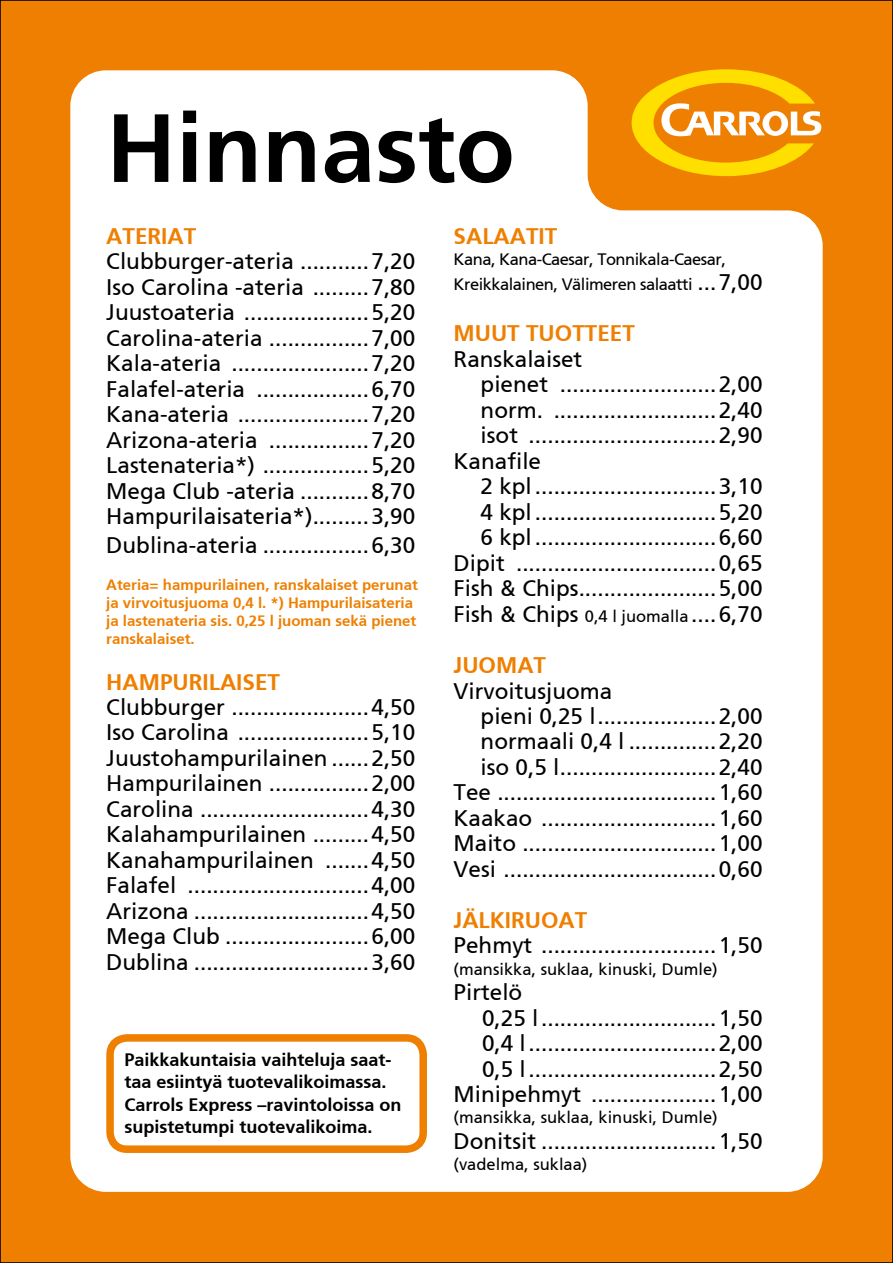
<style>
.page{position:relative;width:893px;height:1263px;background:#ee7f00}
.page>*{position:absolute;margin:0;border:0;box-sizing:border-box;transform-origin:0 0}
.t1{font:700 96.75px "Fruti Bo";color:#000}
.t2{font:22.5px/25.5px "Fruti Ro Roman";color:#000;text-align:justify}
.t3{font:700 22.5px "Fruti Bo";color:#ee7f00}
.t4{font:700 18px/22.5px "Fruti Bo";color:#000}
.t5{font:16.5px "Fruti Ro Roman";color:#000}
.t6{font:16.5px/25.5px "Fruti Ro Roman";letter-spacing:-.03em;color:#000}
.t7{font:700 15px/18px "Fruti Bo";color:#ee7f00}
.s1{font-size:22.5px}
.s2{font-size:16.5px}
</style>
<div class="page">
<div style="left:70px;top:70px;width:753px;height:1122px;background:#fff"></div>
<div style="left:624px;top:62px;width:204px;height:121px;background:#ee7f00;border-radius:50%"></div>
<svg style="left:632px;top:69px;width:189px;height:107px"></svg>
<div style="left:769px;top:116px;width:12px;height:15px;background:#ee7f00;border-radius:50%"></div>
<div style="left:106px;top:1034px;width:321px;height:119px;border:8px solid #ee7f00;border-radius:17px"></div>
<h1 class="t1" style="left:106px;top:91px;width:410px">Hinnasto</h1>
<p class="t3" style="left:106px;top:223px;width:92px">ATERIAT</p>
<p class="t2" style="left:106px;top:249px;width:310px">Clubburger-ateria ...........7,20<br>Iso Carolina -ateria .........7,80<br>Juustoateria ....................5,20<br>Carolina-ateria ................7,00<br>Kala-ateria ......................7,20<br>Falafel-ateria ..................6,70<br>Kana-ateria .....................7,20<br>Arizona-ateria ................7,20<br>Lastenateria*) .................5,20<br>Mega Club -ateria ...........8,70<br>Hampurilaisateria*).........3,90</p>
<p class="t2" style="left:106px;top:532px;width:310px">Dublina-ateria .................6,30</p>
<p class="t7" style="left:106px;top:576px;width:313px">Ateria= hampurilainen, ranskalaiset perunat ja virvoitusjuoma 0,4 l. *) Hampurilaisateria ja lastenateria sis. 0,25 l juoman sekä pienet ranskalaiset.</p>
<p class="t3" style="left:106px;top:668px;width:175px">HAMPURILAISET</p>
<p class="t2" style="left:106px;top:694px;width:310px">Clubburger ......................4,50<br>Iso Carolina .....................5,10<br>Juustohampurilainen ......2,50<br>Hampurilainen ................2,00<br>Carolina ...........................4,30<br>Kalahampurilainen .........4,50<br>Kanahampurilainen .......4,50<br>Falafel .............................4,00<br>Arizona ............................4,50<br>Mega Club .......................6,00<br>Dublina ............................3,60</p>
<p class="t4" style="left:124px;top:1048px;width:279px">Paikkakuntaisia vaihteluja saat&shy;taa esiintyä tuotevalikoimassa.<br>Carrols Express –ravintoloissa on supistetumpi tuotevalikoima.</p>
<p class="t3" style="left:454px;top:223px;width:105px">SALAATIT</p>
<p class="t6" style="left:454px;top:247px;width:310px">Kana, Kana-Caesar, Tonnikala-Caesar,<br>Kreikkalainen, Välimeren salaatti <span class="s1">...7,00</span></p>
<p class="t3" style="left:454px;top:320px;width:183px">MUUT TUOTTEET</p>
<p class="t2" style="left:454px;top:346px;width:130px">Ranskalaiset</p>
<p class="t2" style="left:481px;top:372px;width:283px">pienet .........................2,00</p>
<p class="t2" style="left:481px;top:397px;width:283px">norm. ..........................2,40</p>
<p class="t2" style="left:481px;top:423px;width:283px">isot ..............................2,90</p>
<p class="t2" style="left:454px;top:448px;width:89px">Kanafile</p>
<p class="t2" style="left:481px;top:474px;width:283px">2 kpl.............................3,10</p>
<p class="t2" style="left:481px;top:499px;width:283px">4 kpl.............................5,20</p>
<p class="t2" style="left:481px;top:525px;width:283px">6 kpl.............................6,60</p>
<p class="t2" style="left:454px;top:550px;width:310px">Dipit ................................0,65</p>
<p class="t2" style="left:454px;top:576px;width:310px">Fish &amp; Chips......................5,00</p>
<p class="t2" style="left:454px;top:601px;width:310px">Fish &amp; Chips <span class="s2">0,4 l juomalla</span> ....6,70</p>
<p class="t3" style="left:454px;top:652px;width:94px">JUOMAT</p>
<p class="t2" style="left:454px;top:678px;width:160px">Virvoitusjuoma</p>
<p class="t2" style="left:481px;top:703px;width:283px">pieni 0,25 l...................2,00</p>
<p class="t2" style="left:481px;top:729px;width:283px">normaali 0,4 l ..............2,20</p>
<p class="t2" style="left:481px;top:754px;width:283px">iso 0,5 l.........................2,40</p>
<p class="t2" style="left:454px;top:780px;width:310px">Tee ...................................1,60</p>
<p class="t2" style="left:454px;top:805px;width:310px">Kaakao ............................1,60</p>
<p class="t2" style="left:454px;top:831px;width:310px">Maito ...............................1,00</p>
<p class="t2" style="left:454px;top:856px;width:310px">Vesi ..................................0,60</p>
<p class="t3" style="left:454px;top:907px;width:135px">JÄLKIRUOAT</p>
<p class="t2" style="left:454px;top:933px;width:310px">Pehmyt ............................1,50</p>
<p class="t5" style="left:454px;top:959px;width:266px">(mansikka, suklaa, kinuski, Dumle)</p>
<p class="t2" style="left:454px;top:979px;width:70px">Pirtelö</p>
<p class="t2" style="left:482px;top:1005px;width:282px">0,25 l............................1,50</p>
<p class="t2" style="left:482px;top:1030px;width:282px">0,4 l..............................2,00</p>
<p class="t2" style="left:482px;top:1056px;width:282px">0,5 l..............................2,50</p>
<p class="t2" style="left:454px;top:1081px;width:310px">Minipehmyt ....................1,00</p>
<p class="t5" style="left:454px;top:1107px;width:266px">(mansikka, suklaa, kinuski, Dumle)</p>
<p class="t2" style="left:454px;top:1128px;width:310px">Donitsit ............................1,50</p>
<p class="t5" style="left:454px;top:1154px;width:135px">(vadelma, suklaa)</p>
</div>
